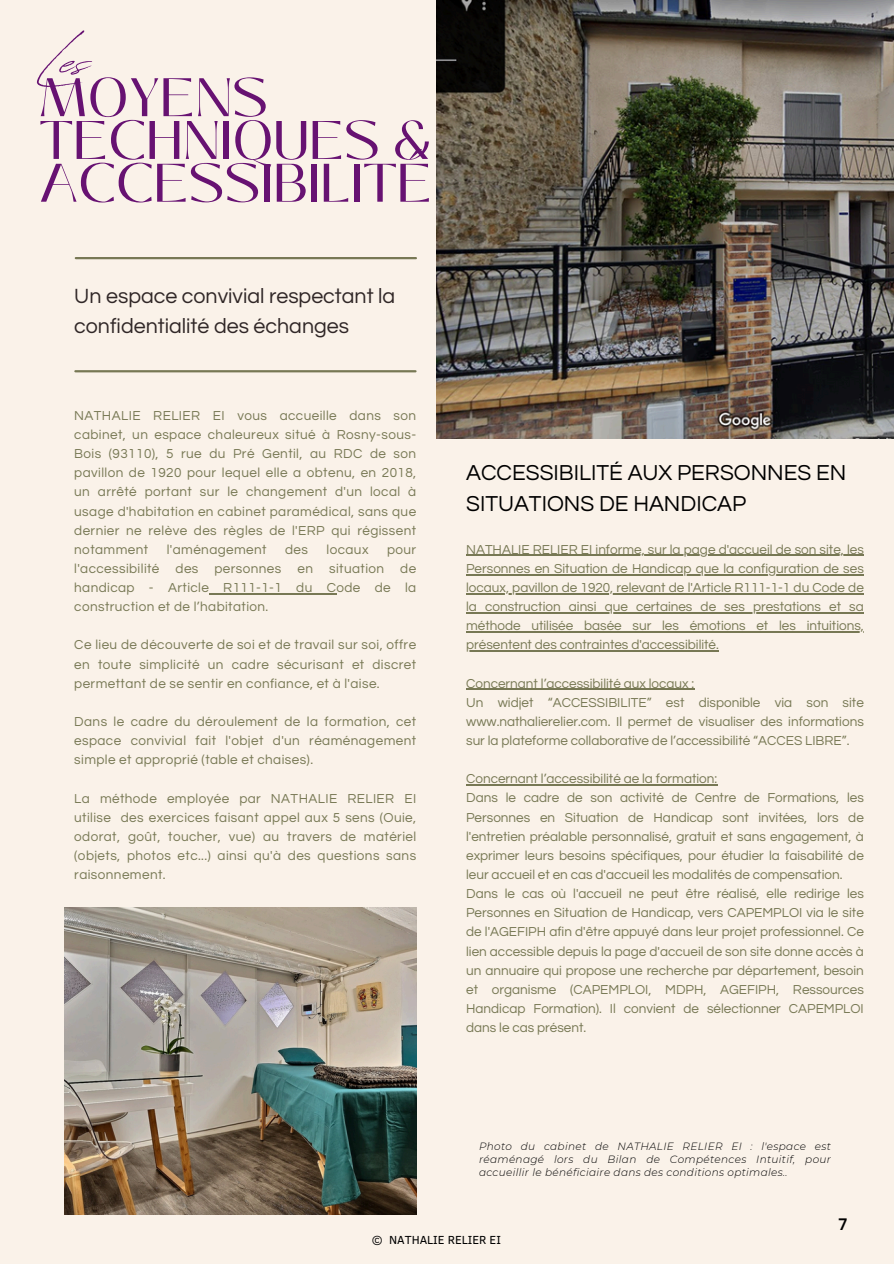
<style>
.page{position:relative;width:894px;height:1264px;background:#fff}
.page>*{position:absolute;margin:0;border:0;box-sizing:border-box;transform-origin:0 0}
.t1{font:68.85px "Revive 80 Signature";color:#671272}
.t2{font:54px/42.8px "Black Mango";color:#671272}
.t3{font:22.5px/31.5px "Questrial";color:#000}
.t4{font:21.3px/30.3px "Questrial";color:#302727}
.t5{font:700 16.5px "DM Sans";color:#000}
.t6{font:13.5px/19.2px "Questrial";color:#777854;text-align:justify}
.t7{font:13.5px "Questrial";letter-spacing:.03em;color:#777854}
.t8{font:12px "Clear Sans";color:#000}
.t9{font:italic 300 10.5px/13.2px "Montserrat";letter-spacing:.03em;color:#000;text-align:justify}
</style>
<div class="page">
<div style="left:0;top:0;width:893px;height:1263px;background:#faf2e9"></div>
<img style="left:436px;top:0;width:457px;height:439px">
<img style="left:64px;top:907px;width:352px;height:307px">
<hr style="left:76px;top:257px;width:340px;height:2px;background:#777854">
<hr style="left:75px;top:370px;width:340px;height:2px;background:#777854">
<hr style="left:209px;top:593px;width:127px;height:1px;background:#777854">
<hr style="left:466px;top:555px;width:397px;height:1px;background:#777854">
<hr style="left:466px;top:574px;width:397px;height:1px;background:#777854">
<hr style="left:466px;top:593px;width:397px;height:1px;background:#777854">
<hr style="left:466px;top:612px;width:397px;height:1px;background:#777854">
<hr style="left:466px;top:631px;width:397px;height:1px;background:#777854">
<hr style="left:466px;top:650px;width:252px;height:1px;background:#777854">
<hr style="left:466px;top:688px;width:228px;height:2px;background:#777854">
<hr style="left:466px;top:784px;width:251px;height:1px;background:#777854">
<p class="t1" style="left:41px;top:8px;width:49px">Les</p>
<h2 class="t2" style="left:39px;top:76px;width:394px">MOYENS<br>TECHNIQUES &amp;</h2>
<p class="t2" style="left:39px;top:162px;width:394px">ACCESSIBILITÉ</p>
<p class="t4" style="left:74px;top:281px;width:322px">Un espace convivial respectant la confidentialité des échanges</p>
<p class="t6" style="left:74px;top:406px;width:343px">NATHALIE RELIER EI vous accueille dans son cabinet, un espace chaleureux situé à Rosny-sous-Bois (93110), 5 rue du Pré Gentil, au RDC de son pavillon de 1920 pour lequel elle a obtenu, en 2018, un arrêté portant sur le changement d'un local à usage d'habitation en cabinet paramédical, sans que dernier ne relève des règles de l'ERP qui régissent notamment</p>
<p class="t7" style="left:167px;top:542px;width:101px">l'aménagement</p>
<p class="t6" style="left:285px;top:540px;width:24px">des</p>
<p class="t6" style="left:326px;top:540px;width:43px">locaux</p>
<p class="t6" style="left:74px;top:540px;width:343px;text-indent:313px">pour l'accessibilité des personnes en situation de handicap - Article R111-1-1 du Code de la construction et de l’habitation.</p>
<p class="t6" style="left:74px;top:635px;width:343px">Ce lieu de découverte de soi et de travail sur soi, offre en toute simplicité un cadre sécurisant et discret permettant de se sentir en confiance, et à l'aise.</p>
<p class="t6" style="left:74px;top:712px;width:343px">Dans le cadre du déroulement de la formation, cet espace convivial fait l'objet d'un réaménagement simple et approprié (table et chaises).</p>
<p class="t6" style="left:74px;top:788px;width:343px">La méthode employée par NATHALIE RELIER EI utilise des exercices faisant appel aux 5 sens (Ouie, odorat, goût, toucher, vue) au travers de matériel (objets, photos etc...) ainsi qu'à des questions sans raisonnement.</p>
<p class="t3" style="left:466px;top:457px;width:381px">ACCESSIBILITÉ AUX PERSONNES EN<br>SITUATIONS DE HANDICAP</p>
<p class="t6" style="left:466px;top:540px;width:399px">NATHALIE RELIER EI informe, sur la page d'accueil de son site, les Personnes en Situation de Handicap que la configuration de ses locaux, pavillon de 1920, relevant de l'Article R111-1-1 du Code de la construction ainsi que certaines de ses prestations et sa méthode utilisée basée sur les émotions et les intuitions, présentent des contraintes d'accessibilité.</p>
<p class="t6" style="left:466px;top:674px;width:399px;text-align:left">Concernant l’accessibilité aux locaux :<br>Un widjet “ACCESSIBILITE” est disponible via son site www.nathalierelier.com. Il permet de visualiser des informations sur la plateforme collaborative de l’accessibilité “ACCES LIBRE”.</p>
<p class="t6" style="left:466px;top:769px;width:399px;text-align:left">Concernant l’accessibilité ae la formation:<br>Dans le cadre de son activité de Centre de Formations, les Personnes en Situation de Handicap sont invitées, lors de l'entretien préalable personnalisé, gratuit et sans engagement, à exprimer leurs besoins spécifiques, pour étudier la faisabilité de leur accueil et en cas d'accueil les modalités de compensation.<br>Dans le cas où l'accueil ne peut être réalisé, elle redirige les Personnes en Situation de Handicap, vers CAPEMPLOI via le site de l'AGEFIPH afin d'être appuyé dans leur projet professionnel. Ce lien accessible depuis la page d'accueil de son site donne accès à un annuaire qui propose une recherche par département, besoin et organisme (CAPEMPLOI, MDPH, AGEFIPH, Ressources Handicap Formation). Il convient de sélectionner CAPEMPLOI dans le cas présent.</p>
<h3 class="t9" style="left:479px;top:1139px;width:353px">Photo du cabinet de NATHALIE RELIER EI : l'espace est réaménagé lors du Bilan de Compétences Intuitif, pour accueillir le bénéficiaire dans des conditions optimales..</h3>
<p class="t5" style="left:838px;top:1213px;width:10px">7</p>
<h4 class="t8" style="left:371px;top:1231px;width:131px">© NATHALIE RELIER EI</h4>
</div>
